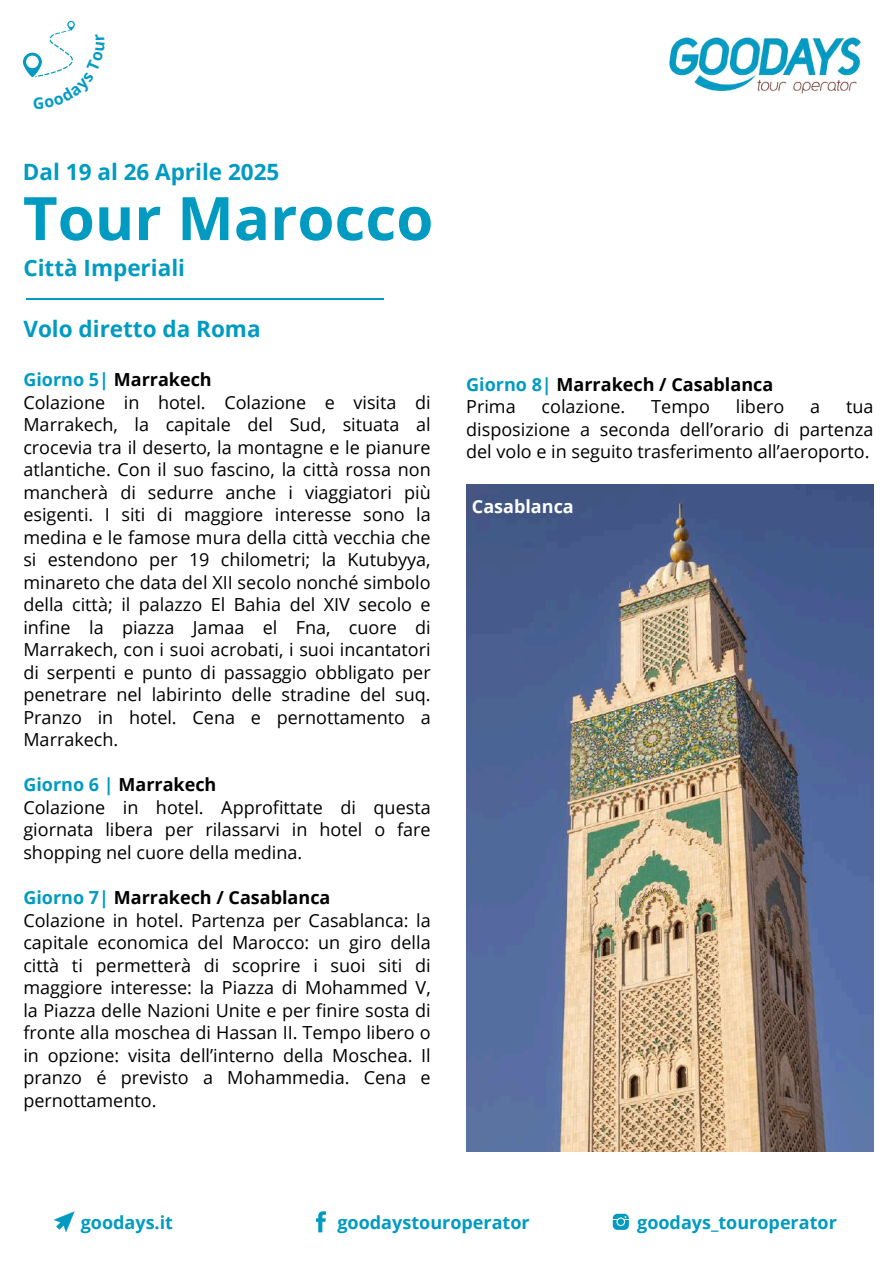
<style>
.page{position:relative;width:894px;height:1264px;background:#fff}
.page>*{position:absolute;margin:0;border:0;box-sizing:border-box;transform-origin:0 0}
.t1{font:700 60px "Open Sans";color:#019bc2}
.t2{font:700 22.5px "Open Sans";color:#019bc2}
.t3{font:18px/22.5px "Open Sans";color:#000}
.t4{font:700 18px "Open Sans";color:#019bc2}
.t5{font:700 18px/22.5px "Open Sans";color:#000}
.t6{font:700 18px "Open Sans";color:#fff}
.s1{font-weight:700;color:#019bc2}
.s2{font-weight:700}
.s3{color:#019bc2}
.s4{font-weight:400}
</style>
<div class="page">
<svg style="left:53px;top:1211px;width:22px;height:21px"></svg>
<svg style="left:316px;top:1211px;width:10px;height:21px"></svg>
<svg style="left:612px;top:1213px;width:16px;height:16px"></svg>
<img style="left:669px;top:37px;width:192px;height:57px">
<hr style="left:27px;top:298px;width:356px;height:1px;background:#019bc2">
<img style="left:466px;top:484px;width:407px;height:667px">
<svg style="left:23px;top:21px;width:52px;height:57px"></svg>
<p class="t2" style="left:23px;top:155px;width:258px">Dal 19 al 26 Aprile 2025</p>
<h1 class="t1" style="left:23px;top:176px;width:412px">Tour Marocco</h1>
<p class="t2" style="left:23px;top:252px;width:163px">Città Imperiali</p>
<p class="t2" style="left:23px;top:312px;width:239px">Volo diretto da Roma</p>
<p class="t3" style="left:23px;top:368px;width:409px"><span class="s1">Giorno 5|</span> <span class="s2">Marrakech<br></span>Colazione in hotel. Colazione e visita di Marrakech, la capitale del Sud, situata al crocevia tra il deserto, la montagne e le pianure atlantiche. Con il suo fascino, la città rossa non mancherà di sedurre anche i viaggiatori più esigenti. I siti di maggiore interesse sono la medina e le famose mura della città vecchia che si estendono per 19 chilometri; la Kutubyya, minareto che data del XII secolo nonché simbolo della città; il palazzo El Bahia del XIV secolo e infine la piazza Jamaa el Fna, cuore di Marrakech, con i suoi acrobati, i suoi incantatori di serpenti e punto di passaggio obbligato per penetrare nel labirinto delle stradine del suq.<br>Pranzo in hotel. Cena e pernottamento a Marrakech.</p>
<p class="t3" style="left:23px;top:773px;width:409px"><span class="s1">Giorno 6 |</span> <span class="s2">Marrakech<br></span>Colazione in hotel. Approfittate di questa giornata libera per rilassarvi in hotel o fare shopping nel cuore della medina.</p>
<p class="t3" style="left:23px;top:885px;width:409px"><span class="s1">Giorno 7|</span> <span class="s2">Marrakech / Casablanca<br></span>Colazione in hotel. Partenza per Casablanca: la capitale economica del Marocco: un giro della città ti permetterà di scoprire i suoi siti di maggiore interesse: la Piazza di Mohammed V, la Piazza delle Nazioni Unite e per finire sosta di fronte alla moschea di Hassan II. Tempo libero o in opzione: visita dell’interno della Moschea. Il pranzo é previsto a Mohammedia. Cena e pernottamento.</p>
<p class="t5" style="left:466px;top:372px;width:308px"><span class="s3">Giorno 8|</span> Marrakech / Casablanca<br><span class="s4">Prima</span></p>
<p class="t3" style="left:541px;top:395px;width:85px">colazione.</p>
<p class="t3" style="left:651px;top:395px;width:60px">Tempo</p>
<p class="t3" style="left:735px;top:395px;width:50px">libero</p>
<p class="t3" style="left:810px;top:395px;width:12px">a</p>
<p class="t3" style="left:466px;top:395px;width:409px;text-align:justify;text-indent:380px">tua disposizione a seconda dell’orario di partenza del volo e in seguito trasferimento all’aeroporto.</p>
<p class="t6" style="left:472px;top:494px;width:103px">Casablanca</p>
<p class="t4" style="left:81px;top:1209px;width:94px">goodays.it</p>
<p class="t4" style="left:337px;top:1209px;width:194px">goodaystouroperator</p>
<p class="t4" style="left:637px;top:1209px;width:201px">goodays_touroperator</p>
</div>
